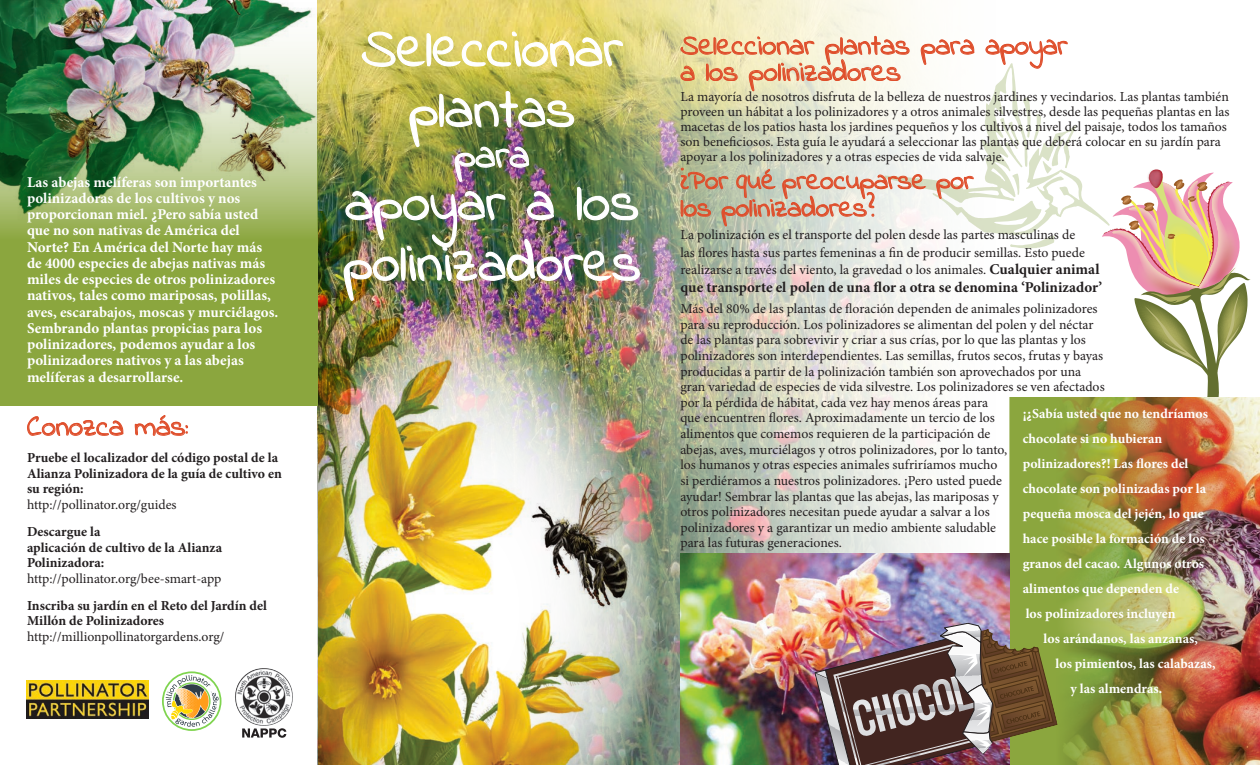
<style>
.page{position:relative;width:1260px;height:765px;background:#fff}
.page>*{position:absolute;margin:0;border:0;box-sizing:border-box;transform-origin:0 0}
.HansonsHand_headline{font:56.25px "Indie Flower";color:#fff}
.HansonsHand_headline-2{font:40px "Indie Flower";color:#fff}
.HansonsHand_headline-3{font:28.75px/26.2px "Indie Flower";color:#df4e2b}
.HansonsHand_small_he{font:27.5px/27.5px "Indie Flower";color:#df4e2b}
.HoeflerText_body_cop{font:700 15px/16.2px "Minion Pro";color:#fff}
.HoeflerText_body_cop-2{font:700 15px "Minion Pro";color:#231f20}
.HoeflerText_body_cop-3{font:13.75px/15.6px "Minion Pro";color:#231f20}
.HoeflerText_body_cop-4{font:700 13.75px/25px "Minion Pro";color:#fff}
.HoeflerText_body_cop-5{font:700 13.75px/15.6px "Minion Pro";color:#231f20}
.s1{font-weight:700;font-size:15px}
</style>
<div class="page">
<img style="left:345px;top:0;width:665px;height:765px">
<div style="left:0;top:0;width:318px;height:406px;background:#8ba63e"></div>
<img style="left:0;top:0;width:345px;height:223px">
<img style="left:275px;top:312px;width:384px;height:453px">
<img style="left:1010px;top:397px;width:250px;height:368px">
<img style="left:680px;top:554px;width:330px;height:211px">
<img style="left:814px;top:623px;width:243px;height:142px">
<img style="left:318px;top:212px;width:317px;height:553px">
<svg style="left:361px;top:30px;width:263px;height:51px"></svg>
<img style="left:343px;top:90px;width:298px;height:212px">
<img style="left:27px;top:680px;width:122px;height:38px">
<svg style="left:27px;top:416px;width:97px;height:20px"></svg>
<svg style="left:135px;top:415px;width:53px;height:21px"></svg>
<svg style="left:162px;top:671px;width:59px;height:60px"></svg>
<img style="left:235px;top:668px;width:40px;height:58px">
<svg style="left:242px;top:728px;width:44px;height:10px"></svg>
<img style="left:680px;top:36px;width:570px;height:392px">
<p class="HoeflerText_body_cop" style="left:27px;top:173px;width:253px">Las abejas melíferas son importantes polinizadoras de los cultivos y nos proporcionan miel. ¿Pero sabía usted que no son nativas de América del Norte? En América del Norte hay más de 4000 especies de abejas nativas más miles de especies de otros polinizadores nativos, tales como mariposas, polillas, aves, escarabajos, moscas y murciélagos.<br>Sembrando plantas propicias para los polinizadores, podemos ayudar a los polinizadores nativos y a las abejas melíferas a desarrollarse.</p>
<p class="HansonsHand_headline-3" style="left:27px;top:415px;width:162px">Conozca más:</p>
<p class="HoeflerText_body_cop-5" style="left:27px;top:450px;width:253px">Pruebe el localizador del código postal de la</p>
<p class="HoeflerText_body_cop-5" style="left:27px;top:465px;width:256px">Alianza Polinizadora de la guía de cultivo en su región:</p>
<p class="HoeflerText_body_cop-3" style="left:27px;top:497px;width:151px">http://pollinator.org/guides</p>
<p class="HoeflerText_body_cop-5" style="left:27px;top:524px;width:75px">Descargue la</p>
<p class="HoeflerText_body_cop-5" style="left:27px;top:539px;width:197px">aplicación de cultivo de la Alianza<br>Polinizadora:</p>
<p class="HoeflerText_body_cop-3" style="left:27px;top:571px;width:196px">http://pollinator.org/bee-smart-app</p>
<p class="HoeflerText_body_cop-5" style="left:27px;top:597px;width:242px">Inscriba su jardín en el Reto del Jardín del<br>Millón de Polinizadores</p>
<p class="HoeflerText_body_cop-3" style="left:27px;top:629px;width:199px">http://millionpollinatorgardens.org/</p>
<p class="HansonsHand_headline" style="left:361px;top:11px;width:263px">Seleccionar</p>
<p class="HansonsHand_headline" style="left:409px;top:72px;width:168px">plantas</p>
<p class="HansonsHand_headline-2" style="left:454px;top:128px;width:77px">para</p>
<p class="HansonsHand_headline" style="left:345px;top:165px;width:296px">apoyar a los</p>
<p class="HansonsHand_headline" style="left:343px;top:226px;width:299px">polinizadores</p>
<p class="HansonsHand_headline-3" style="left:680px;top:34px;width:389px">Seleccionar plantas para apoyar a los polinizadores</p>
<p class="HoeflerText_body_cop-3" style="left:680px;top:89px;width:551px;line-height:15px">La mayoría de nosotros disfruta de la belleza de nuestros jardines y vecindarios. Las plantas también proveen un hábitat a los polinizadores y a otros animales silvestres, desde las pequeñas plantas en las macetas de los patios hasta los jardines pequeños y los cultivos a nivel del paisaje, todos los tamaños son beneficiosos. Esta guía le ayudará a seleccionar las plantas que deberá colocar en su jardín para apoyar a los polinizadores y a otras especies de vida salvaje.</p>
<p class="HansonsHand_small_he" style="left:680px;top:168px;width:295px">¿Por qué preocuparse por los polinizadores?</p>
<p class="HoeflerText_body_cop-3" style="left:680px;top:226px;width:421px;line-height:17.5px">La polinización es el transporte del polen desde las partes masculinas de<br>las flores hasta sus partes femeninas a fin de producir semillas. Esto puede realizarse a través del viento, la gravedad o los animales. <span class="s1">Cualquier animal</span></p>
<p class="HoeflerText_body_cop-2" style="left:680px;top:277px;width:423px">que transporte el polen de una flor a otra se denomina ‘Polinizador’</p>
<p class="HoeflerText_body_cop-3" style="left:680px;top:301px;width:426px">Más del 80% de las plantas de floración dependen de animales polinizadores para su reproducción. Los polinizadores se alimentan del polen y del néctar de las plantas para sobrevivir y criar a sus crías, por lo que las plantas y los polinizadores son interdependientes. Las semillas, frutos secos, frutas y bayas producidas a partir de la polinización también son aprovechados por una gran variedad de especies de vida silvestre. Los polinizadores se ven afectados por la pérdida de hábitat, cada vez hay menos áreas para<br>que encuentren flores. Aproximadamente un tercio de los<br>alimentos que comemos requieren de la participación de<br>abejas, aves, murciélagos y otros polinizadores, por lo tanto,<br>los humanos y otras especies animales sufriríamos mucho<br>si perdiéramos a nuestros polinizadores. ¡Pero usted puede<br>ayudar! Sembrar las plantas que las abejas, las mariposas y<br>otros polinizadores necesitan puede ayudar a salvar a los<br>polinizadores y a garantizar un medio ambiente saludable<br>para las futuras generaciones.</p>
<p class="HoeflerText_body_cop-4" style="left:1023px;top:401px;width:187px">¡¿Sabía usted que no tendríamos chocolate si no hubieran polinizadores?! Las flores del chocolate son polinizadas por la pequeña mosca del jején, lo que hace posible la formación de los granos del cacao. Algunos otros alimentos que dependen de</p>
<p class="HoeflerText_body_cop-4" style="left:1026px;top:601px;width:151px">los polinizadores incluyen</p>
<p class="HoeflerText_body_cop-4" style="left:1044px;top:626px;width:156px">los arándanos, las anzanas,</p>
<p class="HoeflerText_body_cop-4" style="left:1056px;top:651px;width:161px">los pimientos, las calabazas,</p>
<p class="HoeflerText_body_cop-4" style="left:1070px;top:676px;width:93px">y las almendras.</p>
</div>
